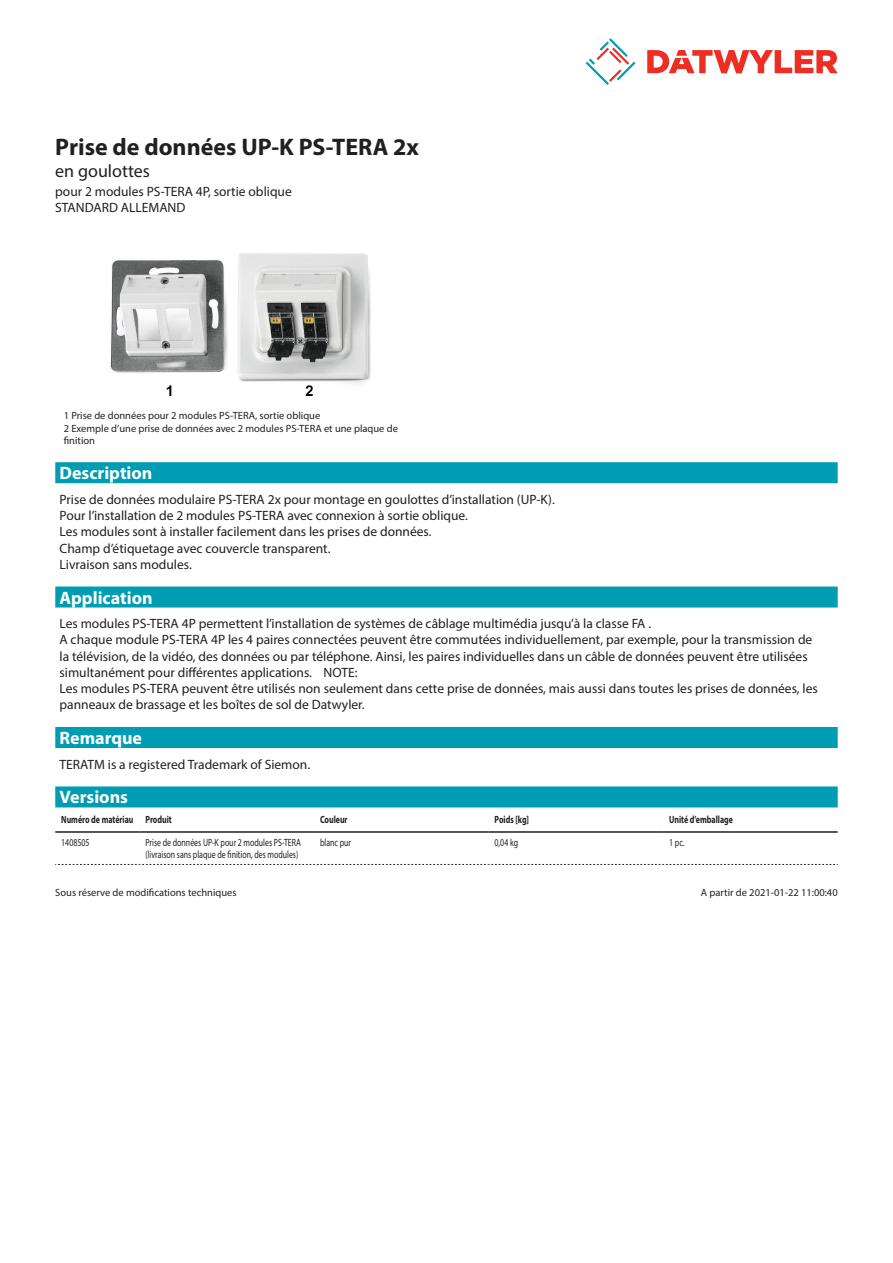
<style>
.page{position:relative;width:893px;height:1263px;background:#fff}
.page>*{position:absolute;margin:0;border:0;box-sizing:border-box;transform-origin:0 0}
.Product_Head{font:700 24px "Myriad Pro";color:#231f20}
.Standard_Head_Proper{font:700 18px "Myriad Pro";color:#fff}
.SubHead{font:18px "Myriad Pro";color:#231f20}
.Standard_text{font:13.5px/16.2px "Myriad Pro";color:#231f20}
.imagetext{font:10.5px/12.6px "Myriad Pro";color:#231f20}
.myriadlight{font:10.5px/12.6px "Myriad Pro";color:#231f20;scale:.75 1}
.Footnote{font:10.5px "Myriad Pro";color:#231f20}
.myriadbold{font:700 10.5px "Myriad Pro";color:#231f20;scale:.75 1}
</style>
<div class="page">
<svg style="left:586px;top:38px;width:49px;height:47px"></svg>
<svg style="left:647px;top:50px;width:191px;height:23px"></svg>
<div style="left:55px;top:727px;width:783px;height:21px;background:#009cb3"></div>
<img style="left:110px;top:253px;width:261px;height:143px">
<div style="left:55px;top:786px;width:783px;height:21px;background:#009cb3"></div>
<hr style="left:55px;top:831px;width:85px;height:2px;background:#231f20">
<hr style="left:140px;top:831px;width:174px;height:2px;background:#231f20">
<hr style="left:314px;top:831px;width:175px;height:2px;background:#231f20">
<hr style="left:489px;top:831px;width:174px;height:2px;background:#231f20">
<hr style="left:663px;top:831px;width:175px;height:2px;background:#231f20">
<svg style="left:55px;top:864px;width:783px;height:1px"></svg>
<div style="left:55px;top:462px;width:783px;height:21px;background:#009cb3"></div>
<div style="left:55px;top:586px;width:783px;height:21px;background:#009cb3"></div>
<p class="Product_Head" style="left:55px;top:131px;width:365px">Prise de données UP-K PS-TERA 2x</p>
<p class="SubHead" style="left:55px;top:160px;width:96px">en goulottes</p>
<p class="Standard_text" style="left:55px;top:183px;width:238px">pour 2 modules PS-TERA 4P, sortie oblique<br>STANDARD ALLEMAND</p>
<p class="imagetext" style="left:64px;top:409px;width:336px">1 Prise de données pour 2 modules PS-TERA, sortie oblique<br>2 Exemple d’une prise de données avec 2 modules PS-TERA et une plaque de finition</p>
<p class="Standard_Head_Proper" style="left:60px;top:461px;width:94px">Description</p>
<p class="Standard_text" style="left:60px;top:491px;width:497px">Prise de données modulaire PS-TERA 2x pour montage en goulottes d’installation (UP-K).<br>Pour l’installation de 2 modules PS-TERA avec connexion à sortie oblique.<br>Les modules sont à installer facilement dans les prises de données.<br>Champ d’étiquetage avec couvercle transparent.<br>Livraison sans modules.</p>
<p class="Standard_Head_Proper" style="left:60px;top:586px;width:95px">Application</p>
<p class="Standard_text" style="left:60px;top:615px;width:760px">Les modules PS-TERA 4P permettent l’installation de systèmes de câblage multimédia jusqu’à la classe FA .<br>A chaque module PS-TERA 4P les 4 paires connectées peuvent être commutées individuellement, par exemple, pour la transmission de la télévision, de la vidéo, des données ou par téléphone. Ainsi, les paires individuelles dans un câble de données peuvent être utilisées simultanément pour différentes applications. NOTE:<br>Les modules PS-TERA peuvent être utilisés non seulement dans cette prise de données, mais aussi dans toutes les prises de données, les panneaux de brassage et les boîtes de sol de Datwyler.</p>
<p class="Standard_Head_Proper" style="left:60px;top:726px;width:84px">Remarque</p>
<p class="Standard_text" style="left:60px;top:756px;width:252px">TERATM is a registered Trademark of Siemon.</p>
<p class="Standard_Head_Proper" style="left:60px;top:786px;width:70px">Versions</p>
<p class="myriadbold" style="left:61px;top:813px;width:98px">Numéro de matériau</p>
<p class="myriadbold" style="left:146px;top:813px;width:37px">Produit</p>
<p class="myriadbold" style="left:320px;top:813px;width:38px">Couleur</p>
<p class="myriadbold" style="left:495px;top:813px;width:48px">Poids [kg]</p>
<p class="myriadbold" style="left:669px;top:813px;width:87px">Unité d’emballage</p>
<p class="myriadlight" style="left:61px;top:836px;width:39px">1408505</p>
<p class="myriadlight" style="left:146px;top:836px;width:209px">Prise de données UP-K pour 2 modules PS-TERA (livraison sans plaque de finition, des modules)</p>
<p class="myriadlight" style="left:320px;top:836px;width:43px">blanc pur</p>
<p class="myriadlight" style="left:495px;top:836px;width:33px">0,04 kg</p>
<p class="myriadlight" style="left:669px;top:836px;width:22px">1 pc.</p>
<p class="Footnote" style="left:55px;top:886px;width:183px">Sous réserve de modifications techniques</p>
<p class="Footnote" style="left:701px;top:886px;width:138px">A partir de 2021-01-22 11:00:40</p>
</div>
